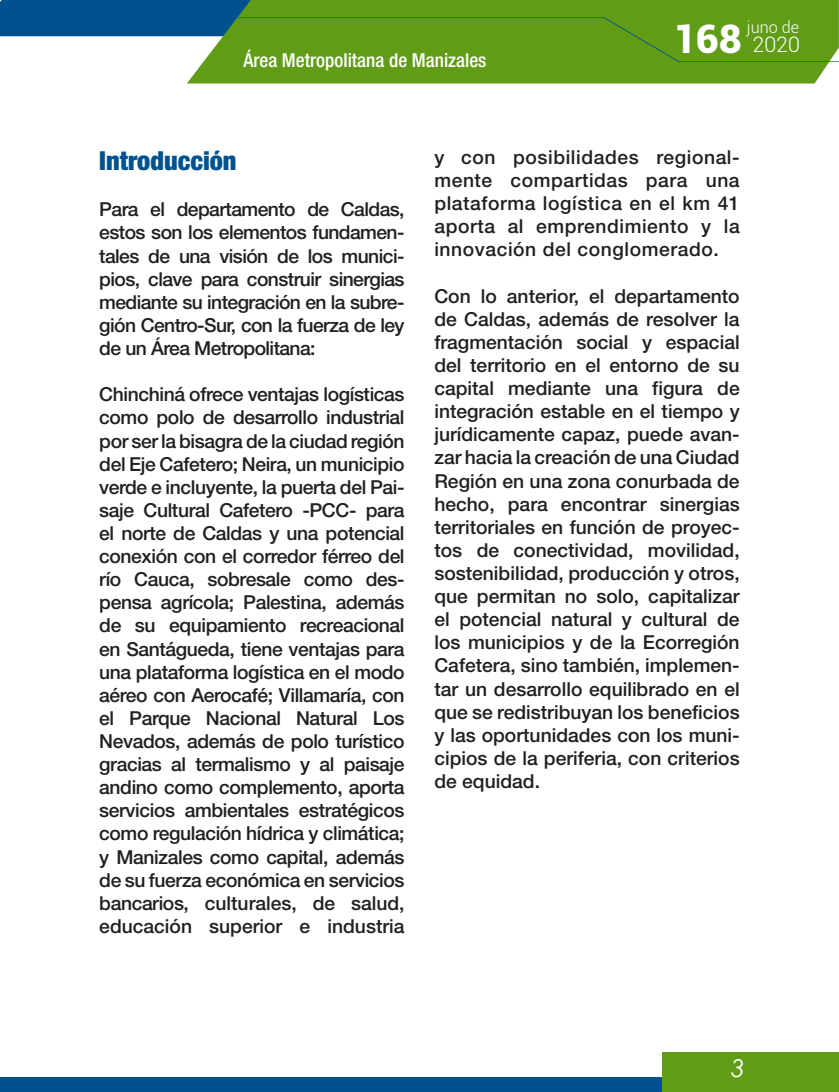
<style>
.page{position:relative;width:839px;height:1092px;background:#fff}
.page>*{position:absolute;margin:0;border:0;box-sizing:border-box;transform-origin:0 0}
.t1{font:900 39.38px "Roboto";color:#fff}
.titulos{font:900 condensed 26.25px "Helvetica Neue";color:#00528f}
.t2{font:italic 24.5px "Century Gothic";color:#fff}
.t3{font:300 21.35px "Roboto";color:#fff}
.contenidos{font:500 19.25px/23.1px "Helvetica Neue";color:#231f20;text-align:justify}
.t4{font:500 condensed 19.25px "Helvetica Neue";color:#fff}
.t5{font:300 16.28px "Roboto";color:#fff}
</style>
<div class="page">
<div style="left:0;top:1077px;width:819px;height:14px;background:#00528f"></div>
<div style="left:0;top:0;width:187px;height:36px;background:#00528f"></div>
<div style="left:187px;top:0;width:651px;height:83px;background:#619c17"></div>
<svg style="left:5px;top:17px;width:833px;height:45px;background:#6ba047"></svg>
<div style="left:662px;top:1051px;width:176px;height:40px;background:#619c17"></div>
<p class="t4" style="left:243px;top:48px;width:244px">Área Metropolitana de Manizales</p>
<h1 class="t1" style="left:673px;top:11px;width:70px">168</h1>
<p class="t5" style="left:746px;top:16px;width:54px">juno de</p>
<p class="t3" style="left:752px;top:29px;width:49px">2020</p>
<p class="titulos" style="left:99px;top:145px;width:139px">Introducción</p>
<p class="contenidos" style="left:99px;top:198px;width:307px">Para el departamento de Caldas, estos son los elementos fundamen&shy;tales de una visión de los munici&shy;pios, clave para construir sinergias mediante su integración en la subre&shy;gión Centro-Sur, con la fuerza de ley de un Área Metropolitana:</p>
<p class="contenidos" style="left:99px;top:382px;width:307px">Chinchiná ofrece ventajas logísticas como polo de desarrollo industrial por ser la bisagra de la ciudad región del Eje Cafetero; Neira, un municipio verde e incluyente, la puerta del Pai&shy;saje Cultural Cafetero -PCC- para el norte de Caldas y una potencial conexión con el corredor férreo del río Cauca, sobresale como des&shy;pensa agrícola; Palestina, además de su equipamiento recreacional en Santágueda, tiene ventajas para una plataforma logística en el modo aéreo con Aerocafé; Villamaría, con el Parque Nacional Natural Los Nevados, además de polo turístico gracias al termalismo y al paisaje andino como complemento, aporta servicios ambientales estratégicos como regulación hídrica y climática; y Manizales como capital, además de su fuerza económica en servicios bancarios, culturales, de salud, educación superior e industria</p>
<p class="contenidos" style="left:434px;top:145px;width:307px">y con posibilidades regional&shy;mente compartidas para una plataforma logística en el km 41 aporta al emprendimiento y la innovación del conglomerado.</p>
<p class="contenidos" style="left:434px;top:284px;width:307px">Con lo anterior, el departamento de Caldas, además de resolver la fragmentación social y espacial del territorio en el entorno de su capital mediante una figura de integración estable en el tiempo y jurídicamente capaz, puede avan&shy;zar hacia la creación de una Ciudad Región en una zona conurbada de hecho, para encontrar sinergias territoriales en función de proyec&shy;tos de conectividad, movilidad, sostenibilidad, producción y otros, que permitan no solo, capitalizar el potencial natural y cultural de los municipios y de la Ecorregión Cafetera, sino también, implemen&shy;tar un desarrollo equilibrado en el que se redistribuyan los beneficios y las oportunidades con los muni&shy;cipios de la periferia, con criterios de equidad.</p>
<p class="t2" style="left:730px;top:1050px;width:15px">3</p>
</div>
